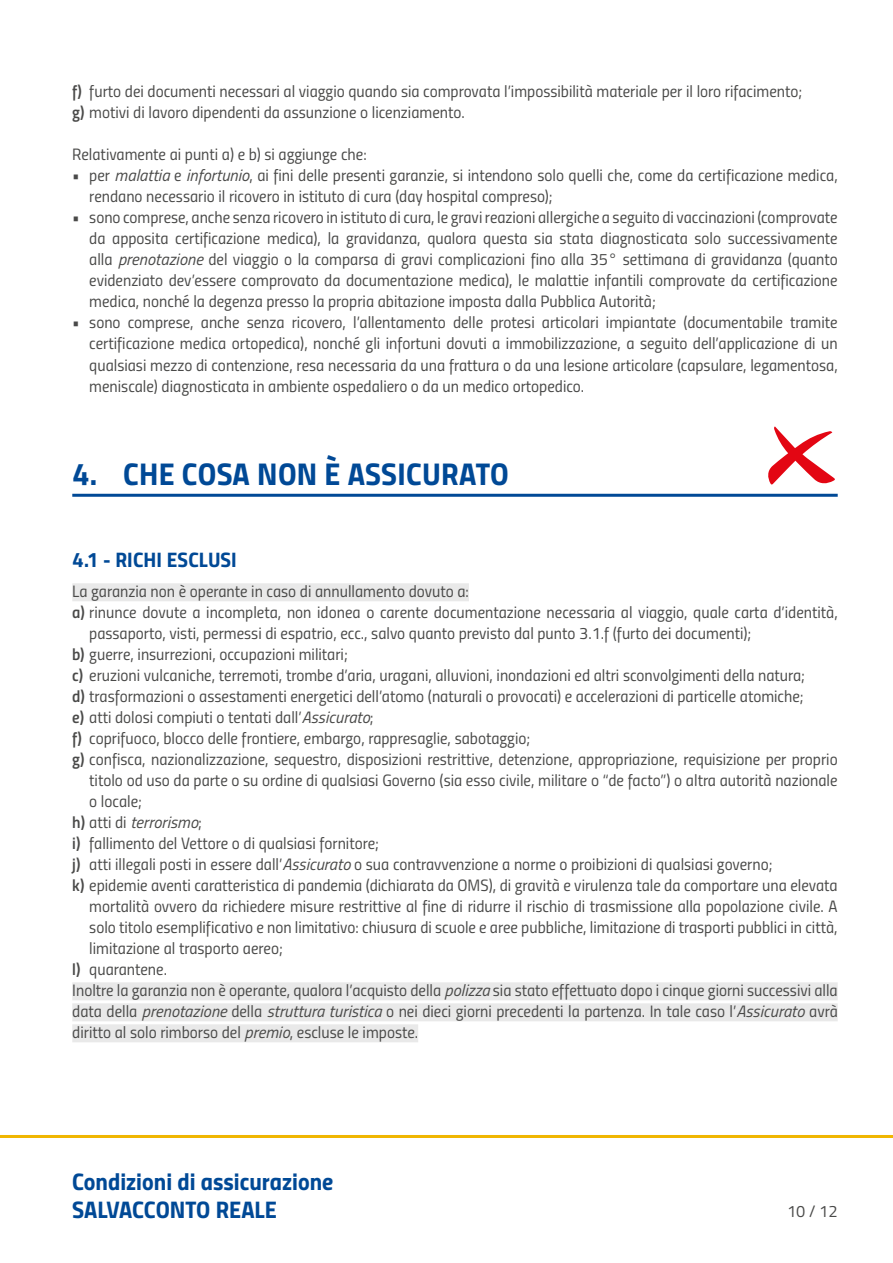
<style>
.page{position:relative;width:893px;height:1263px;background:#fff}
.page>*{position:absolute;margin:0;border:0;box-sizing:border-box;transform-origin:0 0}
.t1{font:31.5px "Titillium Bold Upright";letter-spacing:.01em;color:#004996}
.t2{font:24px/28.5px "Titillium Bold Upright";color:#004996}
.t3{font:21px "Titillium Bold Upright";letter-spacing:.005em;color:#004996}
.t4{font:16.5px/21px "Titillium Regular Upright";color:#4a4a49}
.t5{font:italic 16.5px "Titillium";color:#4a4a49}
.s1{font-family:"Titillium Semibold Upright"}
.s2{font-family:"Titillium";font-style:italic}
.s3{font-family:"Titillium Semibold Upright";font-style:normal}
.s4{font-family:"Titillium Regular Upright";font-style:normal}
</style>
<div class="page">
<hr style="left:0;top:1135px;width:893px;height:3px;background:#f0b600">
<hr style="left:72px;top:494px;width:766px;height:3px;background:#004996">
<div style="left:72px;top:583px;width:397px;height:18px;background:#e9e9e9"></div>
<div style="left:72px;top:982px;width:766px;height:18px;background:#e9e9e9"></div>
<div style="left:72px;top:1003px;width:766px;height:18px;background:#e9e9e9"></div>
<div style="left:72px;top:1024px;width:346px;height:18px;background:#e9e9e9"></div>
<svg style="left:768px;top:426px;width:67px;height:58px"></svg>
<p class="t4" style="left:72px;top:80px;width:731px"><span class="s1">f)</span> furto dei documenti necessari al viaggio quando sia comprovata l’impossibilità materiale per il loro rifacimento; <span class="s1">g)</span> motivi di lavoro dipendenti da assunzione o licenziamento.</p>
<p class="t4" style="left:72px;top:143px;width:296px">Relativamente ai punti a) e b) si aggiunge che:</p>
<p class="t4" style="left:89px;top:164px;width:750px;text-indent:-17px">• per <span class="s2">malattia</span> e <span class="s2">infortunio</span>, ai fini delle presenti garanzie, si intendono solo quelli che, come da certificazione medica, rendano necessario il ricovero in istituto di cura (day hospital compreso);</p>
<p class="t4" style="left:89px;top:206px;width:750px;text-align:justify;text-indent:-17px">• sono comprese, anche senza ricovero in istituto di cura, le gravi reazioni allergiche a seguito di vaccinazioni (comprovate da apposita certificazione medica), la gravidanza, qualora questa sia stata diagnosticata solo successivamente alla <span class="s2">prenotazione</span> del viaggio o la comparsa di gravi complicazioni fino alla 35° settimana di gravidanza (quanto evidenziato dev’essere comprovato da documentazione medica), le malattie infantili comprovate da certificazione medica, nonché la degenza presso la propria abitazione imposta dalla Pubblica Autorità;</p>
<p class="t4" style="left:89px;top:311px;width:750px;text-align:justify;text-indent:-17px">• sono comprese, anche senza ricovero, l’allentamento delle protesi articolari impiantate (documentabile tramite certificazione medica ortopedica), nonché gli infortuni dovuti a immobilizzazione, a seguito dell’applicazione di un qualsiasi mezzo di contenzione, resa necessaria da una frattura o da una lesione articolare (capsulare, legamentosa, meniscale) diagnosticata in ambiente ospedaliero o da un medico ortopedico.</p>
<h1 class="t1" style="left:72px;top:450px;width:438px">4. CHE COSA NON È ASSICURATO</h1>
<p class="t3" style="left:72px;top:543px;width:166px">4.1 - RICHI ESCLUSI</p>
<p class="t4" style="left:72px;top:580px;width:398px">La garanzia non è operante in caso di annullamento dovuto a:</p>
<p class="t4" style="left:72px;top:601px;width:767px"><span class="s1">a)</span> rinunce dovute a incompleta, non idonea o carente documentazione necessaria al viaggio, quale carta d’identità,</p>
<p class="t4" style="left:89px;top:622px;width:663px">passaporto, visti, permessi di espatrio, ecc., salvo quanto previsto dal punto 3.1.f (furto dei documenti);</p>
<p class="t4" style="left:72px;top:643px;width:277px"><span class="s1">b)</span> guerre, insurrezioni, occupazioni militari;</p>
<p class="t4" style="left:72px;top:664px;width:734px"><span class="s1">c)</span> eruzioni vulcaniche, terremoti, trombe d’aria, uragani, alluvioni, inondazioni ed altri sconvolgimenti della natura;</p>
<p class="t4" style="left:72px;top:685px;width:733px"><span class="s1">d)</span> trasformazioni o assestamenti energetici dell’atomo (naturali o provocati) e accelerazioni di particelle atomiche;</p>
<p class="t4" style="left:72px;top:706px;width:303px"><span class="s1">e)</span> atti dolosi compiuti o tentati dall’<span class="s2">Assicurato</span>;</p>
<p class="t4" style="left:72px;top:727px;width:459px"><span class="s1">f)</span> coprifuoco, blocco delle frontiere, embargo, rappresaglie, sabotaggio;</p>
<p class="t4" style="left:72px;top:748px;width:767px"><span class="s1">g)</span> confisca, nazionalizzazione, sequestro, disposizioni restrittive, detenzione, appropriazione, requisizione per proprio</p>
<p class="t4" style="left:89px;top:769px;width:750px">titolo od uso da parte o su ordine di qualsiasi Governo (sia esso civile, militare o “de facto”) o altra autorità nazionale</p>
<p class="t4" style="left:89px;top:790px;width:54px">o locale;</p>
<p class="t5" style="left:72px;top:810px;width:131px"><span class="s3">h)</span> <span class="s4">atti di</span> terrorismo<span class="s4">;</span></p>
<p class="t4" style="left:72px;top:832px;width:308px"><span class="s1">i)</span> fallimento del Vettore o di qualsiasi fornitore;</p>
<p class="t4" style="left:72px;top:853px;width:702px"><span class="s1">j)</span> atti illegali posti in essere dall’<span class="s2">Assicurato</span> o sua contravvenzione a norme o proibizioni di qualsiasi governo;</p>
<p class="t4" style="left:72px;top:874px;width:767px"><span class="s1">k)</span> epidemie aventi caratteristica di pandemia (dichiarata da OMS), di gravità e virulenza tale da comportare una elevata</p>
<p class="t4" style="left:89px;top:895px;width:750px">mortalità ovvero da richiedere misure restrittive al fine di ridurre il rischio di trasmissione alla popolazione civile. A</p>
<p class="t4" style="left:89px;top:916px;width:750px">solo titolo esemplificativo e non limitativo: chiusura di scuole e aree pubbliche, limitazione di trasporti pubblici in città,</p>
<p class="t4" style="left:89px;top:937px;width:195px">limitazione al trasporto aereo;</p>
<p class="t4" style="left:72px;top:958px;width:96px"><span class="s1">l)</span> quarantene.</p>
<p class="t4" style="left:72px;top:979px;width:767px">Inoltre la garanzia non è operante, qualora l’acquisto della <span class="s2">polizza</span> sia stato effettuato dopo i cinque giorni successivi alla</p>
<p class="t4" style="left:72px;top:1000px;width:767px">data della <span class="s2">prenotazione</span> della <span class="s2">struttura turistica</span> o nei dieci giorni precedenti la partenza. In tale caso l’<span class="s2">Assicurato</span> avrà</p>
<p class="t4" style="left:72px;top:1021px;width:347px">diritto al solo rimborso del <span class="s2">premio</span>, escluse le imposte.</p>
<h2 class="t2" style="left:72px;top:1165px;width:263px">Condizioni di assicurazione<br>SALVACCONTO REALE</h2>
<p class="t4" style="left:787px;top:1200px;width:52px">10 / 12</p>
</div>
